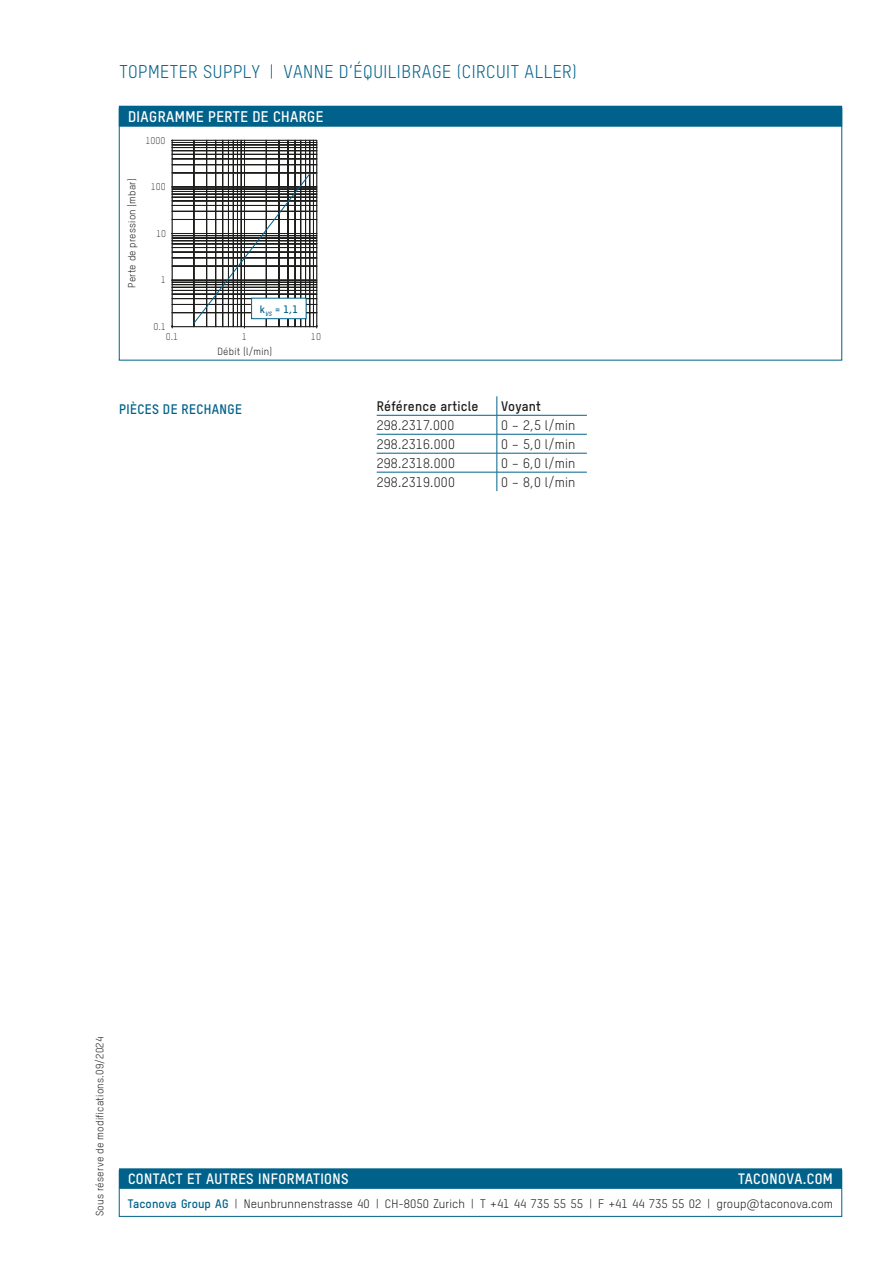
<style>
.page{position:relative;width:893px;height:1263px;background:#fff}
.page>*{position:absolute;margin:0;border:0;box-sizing:border-box;transform-origin:0 0}
.Produkttitel_Subline{font:18px "T Star Pro Regular";letter-spacing:.03em;color:#00628a}
.Box_Titel{font:15px "T Star Pro Bold";letter-spacing:.03em;color:#fff}
.Box_Titel-2{font:14.7px "T Star Pro Bold";letter-spacing:.03em;color:#fff}
.t1{font:13.5px "T Star Pro Regular";letter-spacing:.02em;color:#1d1d1b}
.t2{font:13.5px "T Star Pro Bold";letter-spacing:.02em;color:#1d1d1b}
.t3{font:13.5px "T Star Pro Bold";letter-spacing:.03em;color:#00628a}
.Legende{font:12px "T Star Pro Regular";letter-spacing:.005em;color:#1d1d1b}
.Legende-2{font:10.5px "T Star Pro Regular";letter-spacing:.02em;color:#1d1d1b}
.Legende-3{font:10.5px "T Star Pro Bold";color:#00628a}
.Legende-4{font:10.2px "T Star Pro Regular";letter-spacing:.02em;color:#1d1d1b}
.t4{font:300 9.6px "TSTARPRO";color:#1d1d1b}
.s1{font-family:"T Star Pro Bold";color:#00628a}
</style>
<div class="page">
<svg style="left:174px;top:143px;width:141px;height:171px"></svg>
<hr style="left:172px;top:312px;width:145px;height:1px;background:#1d1d1b">
<hr style="left:172px;top:304px;width:145px;height:1px;background:#1d1d1b">
<hr style="left:172px;top:299px;width:145px;height:1px;background:#1d1d1b">
<hr style="left:172px;top:298px;width:145px;height:1px;background:#1d1d1b">
<hr style="left:172px;top:294px;width:145px;height:1px;background:#1d1d1b">
<hr style="left:172px;top:290px;width:145px;height:1px;background:#1d1d1b">
<hr style="left:172px;top:287px;width:145px;height:1px;background:#1d1d1b">
<hr style="left:172px;top:285px;width:145px;height:1px;background:#1d1d1b">
<hr style="left:172px;top:284px;width:145px;height:1px;background:#1d1d1b">
<hr style="left:172px;top:282px;width:145px;height:1px;background:#1d1d1b">
<hr style="left:172px;top:266px;width:145px;height:1px;background:#1d1d1b">
<hr style="left:172px;top:258px;width:145px;height:1px;background:#1d1d1b">
<hr style="left:172px;top:252px;width:145px;height:1px;background:#1d1d1b">
<hr style="left:172px;top:247px;width:145px;height:1px;background:#1d1d1b">
<hr style="left:172px;top:244px;width:145px;height:1px;background:#1d1d1b">
<hr style="left:172px;top:240px;width:145px;height:1px;background:#1d1d1b">
<hr style="left:172px;top:238px;width:145px;height:1px;background:#1d1d1b">
<hr style="left:172px;top:236px;width:145px;height:1px;background:#1d1d1b">
<hr style="left:172px;top:235px;width:145px;height:1px;background:#1d1d1b">
<hr style="left:172px;top:219px;width:145px;height:1px;background:#1d1d1b">
<hr style="left:172px;top:211px;width:145px;height:1px;background:#1d1d1b">
<hr style="left:172px;top:205px;width:145px;height:1px;background:#1d1d1b">
<hr style="left:172px;top:201px;width:145px;height:1px;background:#1d1d1b">
<hr style="left:172px;top:197px;width:145px;height:1px;background:#1d1d1b">
<hr style="left:172px;top:194px;width:145px;height:1px;background:#1d1d1b">
<hr style="left:172px;top:191px;width:145px;height:1px;background:#1d1d1b">
<hr style="left:172px;top:189px;width:145px;height:1px;background:#1d1d1b">
<hr style="left:172px;top:173px;width:145px;height:1px;background:#1d1d1b">
<hr style="left:172px;top:165px;width:145px;height:1px;background:#1d1d1b">
<hr style="left:172px;top:164px;width:145px;height:1px;background:#1d1d1b">
<hr style="left:172px;top:159px;width:145px;height:1px;background:#1d1d1b">
<hr style="left:172px;top:154px;width:145px;height:1px;background:#1d1d1b">
<hr style="left:172px;top:150px;width:145px;height:1px;background:#1d1d1b">
<hr style="left:172px;top:147px;width:145px;height:1px;background:#1d1d1b">
<hr style="left:172px;top:145px;width:145px;height:1px;background:#1d1d1b">
<hr style="left:172px;top:142px;width:145px;height:1px;background:#1d1d1b">
<hr style="left:172px;top:280px;width:145px;height:1px;background:#1d1d1b">
<hr style="left:172px;top:233px;width:145px;height:1px;background:#1d1d1b">
<hr style="left:172px;top:187px;width:145px;height:1px;background:#1d1d1b">
<hr style="left:194px;top:140px;width:1px;height:187px;background:#1d1d1b">
<hr style="left:207px;top:140px;width:1px;height:187px;background:#1d1d1b">
<hr style="left:206px;top:140px;width:1px;height:187px;background:#1d1d1b">
<hr style="left:216px;top:140px;width:1px;height:187px;background:#1d1d1b">
<hr style="left:215px;top:140px;width:1px;height:187px;background:#1d1d1b">
<hr style="left:223px;top:140px;width:1px;height:187px;background:#1d1d1b">
<hr style="left:222px;top:140px;width:1px;height:187px;background:#1d1d1b">
<hr style="left:228px;top:140px;width:1px;height:187px;background:#1d1d1b">
<hr style="left:233px;top:140px;width:1px;height:187px;background:#1d1d1b">
<hr style="left:237px;top:140px;width:1px;height:187px;background:#1d1d1b">
<hr style="left:241px;top:140px;width:1px;height:187px;background:#1d1d1b">
<hr style="left:244px;top:140px;width:1px;height:187px;background:#1d1d1b">
<hr style="left:266px;top:140px;width:1px;height:187px;background:#1d1d1b">
<hr style="left:279px;top:140px;width:1px;height:187px;background:#1d1d1b">
<hr style="left:288px;top:140px;width:1px;height:187px;background:#1d1d1b">
<hr style="left:295px;top:140px;width:1px;height:187px;background:#1d1d1b">
<hr style="left:301px;top:140px;width:1px;height:187px;background:#1d1d1b">
<hr style="left:300px;top:140px;width:1px;height:187px;background:#1d1d1b">
<hr style="left:306px;top:140px;width:1px;height:187px;background:#1d1d1b">
<hr style="left:305px;top:140px;width:1px;height:187px;background:#1d1d1b">
<hr style="left:310px;top:140px;width:1px;height:187px;background:#1d1d1b">
<hr style="left:309px;top:140px;width:1px;height:187px;background:#1d1d1b">
<hr style="left:313px;top:140px;width:1px;height:187px;background:#1d1d1b">
<hr style="left:316px;top:140px;width:1px;height:187px;background:#1d1d1b">
<hr style="left:172px;top:140px;width:145px;height:1px;background:#1d1d1b">
<svg style="left:172px;top:141px;width:1px;height:187px"></svg>
<hr style="left:172px;top:326px;width:145px;height:1px;background:#1d1d1b">
<svg style="left:193px;top:173px;width:124px;height:155px"></svg>
<div style="left:252px;top:298px;width:54px;height:21px;background:#fff"></div>
<div style="left:251px;top:298px;width:55px;height:21px;border:1px solid #00628a"></div>
<div style="left:119px;top:106px;width:723px;height:21px;background:#00628a"></div>
<div style="left:119px;top:108px;width:723px;height:252px;border:1px solid #00628a"></div>
<hr style="left:377px;top:415px;width:120px;height:1px;background:#00628a">
<hr style="left:497px;top:415px;width:90px;height:1px;background:#00628a">
<hr style="left:377px;top:434px;width:120px;height:1px;background:#00628a">
<hr style="left:497px;top:434px;width:90px;height:1px;background:#00628a">
<hr style="left:377px;top:453px;width:120px;height:1px;background:#00628a">
<hr style="left:497px;top:453px;width:90px;height:1px;background:#00628a">
<hr style="left:377px;top:472px;width:120px;height:1px;background:#00628a">
<hr style="left:497px;top:472px;width:90px;height:1px;background:#00628a">
<svg style="left:497px;top:396px;width:1px;height:95px"></svg>
<div style="left:119px;top:1168px;width:723px;height:21px;background:#00628a"></div>
<div style="left:119px;top:1170px;width:723px;height:46px;border:1px solid #00628a"></div>
<p class="Produkttitel_Subline" style="left:119px;top:59px;width:459px">TOPMETER SUPPLY | VANNE D’ÉQUILIBRAGE (CIRCUIT ALLER)</p>
<p class="Box_Titel" style="left:128px;top:105px;width:197px">DIAGRAMME PERTE DE CHARGE</p>
<p class="t4" style="left:145px;top:134px;width:22px">1000</p>
<p class="Legende-4" style="left:125px;top:288px;width:111px;rotate:-90deg">Perte de pression (mbar)</p>
<p class="t4" style="left:151px;top:181px;width:17px">100</p>
<p class="t4" style="left:156px;top:228px;width:12px">10</p>
<p class="t4" style="left:161px;top:274px;width:7px">1</p>
<p class="t4" style="left:153px;top:321px;width:14px">0.1</p>
<p class="Legende-3" style="left:260px;top:301px;width:39px">k<sub>VS</sub> = 1,1</p>
<p class="t4" style="left:166px;top:331px;width:14px">0.1</p>
<p class="t4" style="left:242px;top:331px;width:7px">1</p>
<p class="t4" style="left:311px;top:331px;width:12px">10</p>
<p class="Legende-4" style="left:218px;top:344px;width:56px">Débit (l/min)</p>
<p class="t3" style="left:119px;top:399px;width:124px">PIÈCES DE RECHANGE</p>
<p class="t2" style="left:377px;top:396px;width:103px">Référence article</p>
<p class="t2" style="left:501px;top:396px;width:41px">Voyant</p>
<p class="t1" style="left:377px;top:416px;width:79px">298.2317.000</p>
<p class="t1" style="left:501px;top:416px;width:76px">0 – 2,5 l/min</p>
<p class="t1" style="left:377px;top:435px;width:80px">298.2316.000</p>
<p class="t1" style="left:501px;top:435px;width:76px">0 – 5,0 l/min</p>
<p class="t1" style="left:377px;top:454px;width:80px">298.2318.000</p>
<p class="t1" style="left:501px;top:454px;width:76px">0 – 6,0 l/min</p>
<p class="t1" style="left:377px;top:473px;width:80px">298.2319.000</p>
<p class="t1" style="left:501px;top:473px;width:76px">0 – 8,0 l/min</p>
<p class="Legende-2" style="left:92px;top:1216px;width:181px;rotate:-90deg">Sous réserve de modifications.09/2024</p>
<p class="Box_Titel-2" style="left:128px;top:1168px;width:222px">CONTACT ET AUTRES INFORMATIONS</p>
<p class="Box_Titel-2" style="left:738px;top:1168px;width:96px">TACONOVA.COM</p>
<p class="Legende" style="left:128px;top:1195px;width:707px"><span class="s1">Taconova Group AG</span> | Neunbrunnenstrasse 40 | CH-8050 Zurich | T +41 44 735 55 55 | F +41 44 735 55 02 | group@taconova.com</p>
</div>
